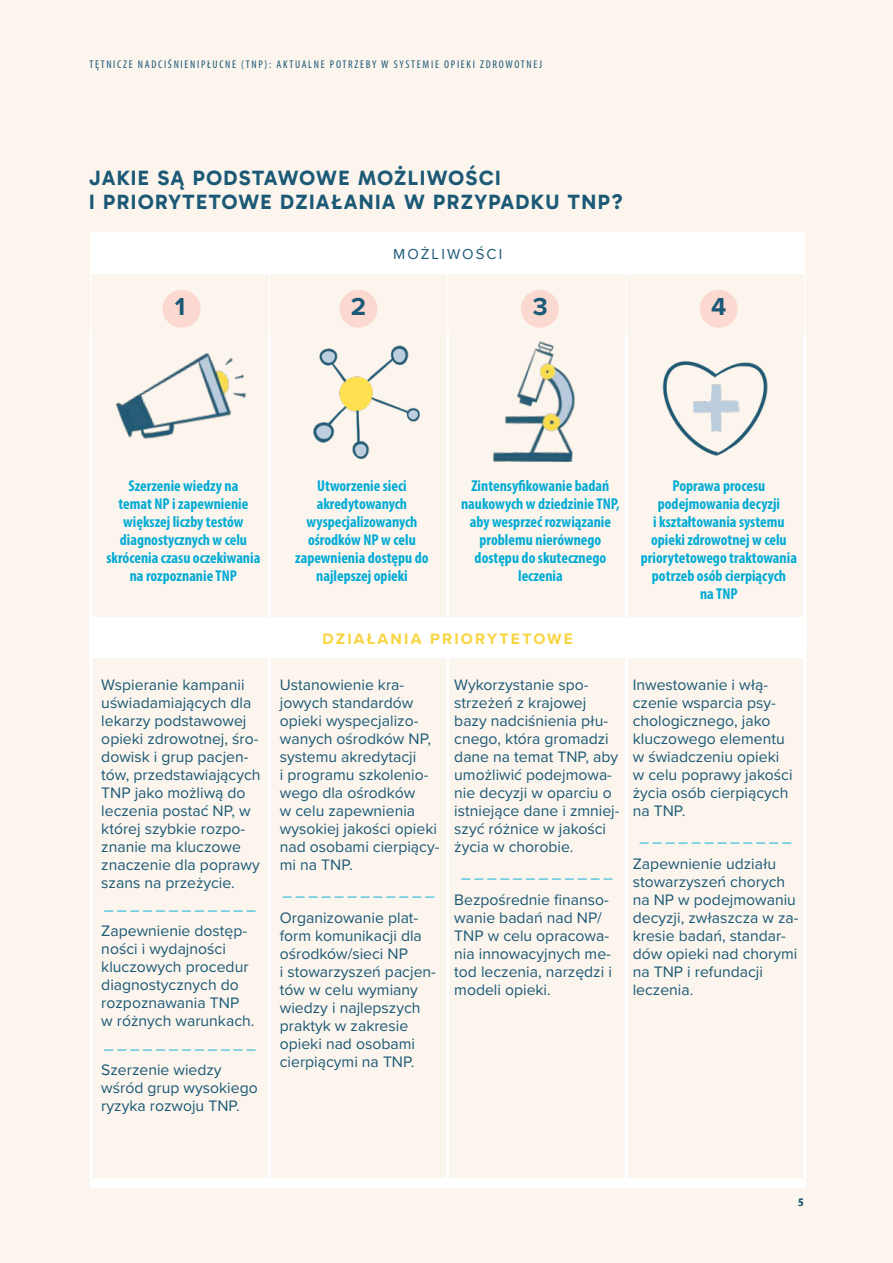
<style>
.page{position:relative;width:893px;height:1263px;background:#fbf5ed}
.page>*{position:absolute;margin:0;border:0;box-sizing:border-box;transform-origin:0 0}
.t1{font:700 25.5px "Proxima Nova";color:#1c5976}
.t2{font:21px/24px "Gabarito";letter-spacing:.07em;color:#1c5976}
.t3{font:15.75px/18px "Proxima Nova";color:#1c5976}
.t4{font:700 condensed 15.75px/18px "Myriad Pro";color:#02abd5;text-align:center}
.t5{font:15.75px "Proxima Nova";color:#02abd5}
.t6{font:700 15.75px "Proxima Nova";letter-spacing:.14em;color:#f7d440}
.t7{font:15px "Proxima Nova";letter-spacing:.14em;color:#1c5976}
.t8{font:condensed 11.25px "Myriad Pro";letter-spacing:.15em;color:#1c5976}
.t9{font:600 semi-condensed 11.25px "Myriad Pro";color:#1c5976}
</style>
<div class="page">
<div style="left:91px;top:618px;width:714px;height:40px;background:#fff"></div>
<div style="left:163px;top:290px;width:38px;height:38px;background:#fbd8d0;border-radius:50%"></div>
<div style="left:339px;top:290px;width:38px;height:38px;background:#fbd8d0;border-radius:50%"></div>
<div style="left:521px;top:290px;width:38px;height:38px;background:#fbd8d0;border-radius:50%"></div>
<div style="left:700px;top:290px;width:38px;height:38px;background:#fbd8d0;border-radius:50%"></div>
<div style="left:91px;top:232px;width:714px;height:42px;background:#fff"></div>
<hr style="left:269px;top:274px;width:1px;height:60px;background:#fff">
<hr style="left:447px;top:274px;width:1px;height:60px;background:#fff">
<hr style="left:626px;top:274px;width:1px;height:60px;background:#fff">
<hr style="left:90px;top:232px;width:179px;height:1px;background:#fff">
<hr style="left:90px;top:233px;width:1px;height:41px;background:#fff">
<hr style="left:90px;top:274px;width:1px;height:60px;background:#fff">
<hr style="left:804px;top:274px;width:1px;height:60px;background:#fff">
<hr style="left:89px;top:334px;width:3px;height:318px;background:#fff">
<hr style="left:268px;top:334px;width:3px;height:318px;background:#fff">
<hr style="left:446px;top:334px;width:3px;height:318px;background:#fff">
<hr style="left:625px;top:334px;width:3px;height:318px;background:#fff">
<hr style="left:803px;top:334px;width:3px;height:318px;background:#fff">
<hr style="left:803px;top:618px;width:3px;height:40px;background:#fff">
<hr style="left:89px;top:618px;width:3px;height:40px;background:#fff">
<hr style="left:89px;top:658px;width:3px;height:520px;background:#fff">
<hr style="left:268px;top:658px;width:3px;height:520px;background:#fff">
<hr style="left:446px;top:658px;width:3px;height:520px;background:#fff">
<hr style="left:625px;top:658px;width:3px;height:520px;background:#fff">
<hr style="left:803px;top:658px;width:3px;height:520px;background:#fff">
<div style="left:89px;top:1178px;width:180px;height:10px;background:#fff"></div>
<div style="left:269px;top:1178px;width:179px;height:10px;background:#fff"></div>
<div style="left:448px;top:1178px;width:178px;height:10px;background:#fff"></div>
<div style="left:626px;top:1178px;width:180px;height:10px;background:#fff"></div>
<img style="left:115px;top:353px;width:131px;height:86px">
<img style="left:313px;top:345px;width:107px;height:115px">
<img style="left:493px;top:341px;width:82px;height:121px">
<img style="left:662px;top:361px;width:106px;height:95px">
<p class="t8" style="left:89px;top:58px;width:454px">TĘTNICZE NADCIŚNIENIPŁUCNE (TNP): AKTUALNE POTRZEBY W SYSTEMIE OPIEKI ZDROWOTNEJ</p>
<h2 class="t2" style="left:89px;top:165px;width:535px">JAKIE SĄ PODSTAWOWE MOŻLIWOŚCI<br>I PRIORYTETOWE DZIAŁANIA W PRZYPADKU TNP?</h2>
<p class="t7" style="left:393px;top:243px;width:111px">MOŻLIWOŚCI</p>
<h1 class="t1" style="left:175px;top:288px;width:12px">1</h1>
<h1 class="t1" style="left:351px;top:288px;width:17px">2</h1>
<h1 class="t1" style="left:533px;top:288px;width:16px">3</h1>
<h1 class="t1" style="left:711px;top:288px;width:17px">4</h1>
<p class="t4" style="left:107px;top:476px;width:155px">Szerzenie wiedzy na<br>temat NP i zapewnienie większej liczby testów diagnostycznych w celu skrócenia czasu oczekiwania na rozpoznanie TNP</p>
<p class="t3" style="left:101px;top:675px;width:161px">Wspieranie kampanii uświadamiających dla lekarzy podstawowej opieki zdrowotnej, śro&shy;dowisk i grup pacjen&shy;tów, przedstawiających<br>TNP jako możliwą do leczenia postać NP, w której szybkie rozpo&shy;znanie ma kluczowe znaczenie dla poprawy szans na przeżycie.</p>
<p class="t5" style="left:104px;top:893px;width:153px">_ _ _ _ _ _ _ _ _ _ _ _</p>
<p class="t3" style="left:101px;top:921px;width:155px">Zapewnienie dostęp&shy;ności i wydajności kluczowych procedur diagnostycznych do rozpoznawania TNP w różnych warunkach.</p>
<p class="t5" style="left:104px;top:1032px;width:153px">_ _ _ _ _ _ _ _ _ _ _ _</p>
<p class="t3" style="left:101px;top:1060px;width:158px">Szerzenie wiedzy wśród grup wysokiego ryzyka rozwoju TNP.</p>
<p class="t4" style="left:295px;top:476px;width:135px">Utworzenie sieci akredytowanych wyspecjalizowanych ośrodków NP w celu zapewnienia dostępu do najlepszej opieki</p>
<p class="t4" style="left:461px;top:476px;width:160px">Zintensyfikowanie badań naukowych w dziedzinie TNP, aby wesprzeć rozwiązanie problemu nierównego dostępu do skutecznego leczenia</p>
<p class="t6" style="left:323px;top:627px;width:252px">DZIAŁANIA PRIORYTETOWE</p>
<p class="t4" style="left:641px;top:476px;width:158px">Poprawa procesu podejmowania decyzji<br>i kształtowania systemu opieki zdrowotnej w celu priorytetowego traktowania potrzeb osób cierpiących<br>na TNP</p>
<p class="t3" style="left:280px;top:675px;width:161px">Ustanowienie kra&shy;jowych standardów opieki wyspecjalizo&shy;wanych ośrodków NP, systemu akredytacji<br>i programu szkolenio&shy;wego dla ośrodków<br>w celu zapewnienia wysokiej jakości opieki nad osobami cierpiący&shy;mi na TNP.</p>
<p class="t5" style="left:283px;top:879px;width:153px">_ _ _ _ _ _ _ _ _ _ _ _</p>
<p class="t3" style="left:280px;top:908px;width:158px">Organizowanie plat&shy;form komunikacji dla ośrodków/sieci NP<br>i stowarzyszeń pacjen&shy;tów w celu wymiany wiedzy i najlepszych praktyk w zakresie opieki nad osobami cierpiącymi na TNP.</p>
<p class="t3" style="left:454px;top:675px;width:167px">Wykorzystanie spo&shy;strzeżeń z krajowej bazy nadciśnienia płu&shy;cnego, która gromadzi dane na temat TNP, aby umożliwić podejmowa&shy;nie decyzji w oparciu o istniejące dane i zmniej&shy;szyć różnice w jakości życia w chorobie.</p>
<p class="t5" style="left:461px;top:861px;width:153px">_ _ _ _ _ _ _ _ _ _ _ _</p>
<p class="t3" style="left:454px;top:890px;width:159px">Bezpośrednie finanso&shy;wanie badań nad NP/<br>TNP w celu opracowa&shy;nia innowacyjnych me&shy;tod leczenia, narzędzi i modeli opieki.</p>
<p class="t3" style="left:633px;top:675px;width:161px">Inwestowanie i włą&shy;czenie wsparcia psy&shy;chologicznego, jako kluczowego elementu w świadczeniu opieki w celu poprawy jakości życia osób cierpiących na TNP.</p>
<p class="t5" style="left:640px;top:825px;width:153px">_ _ _ _ _ _ _ _ _ _ _ _</p>
<p class="t3" style="left:633px;top:854px;width:167px">Zapewnienie udziału stowarzyszeń chorych na NP w podejmowaniu decyzji, zwłaszcza w za&shy;kresie badań, standar&shy;dów opieki nad chorymi na TNP i refundacji leczenia.</p>
<p class="t9" style="left:798px;top:1195px;width:7px">5</p>
</div>
